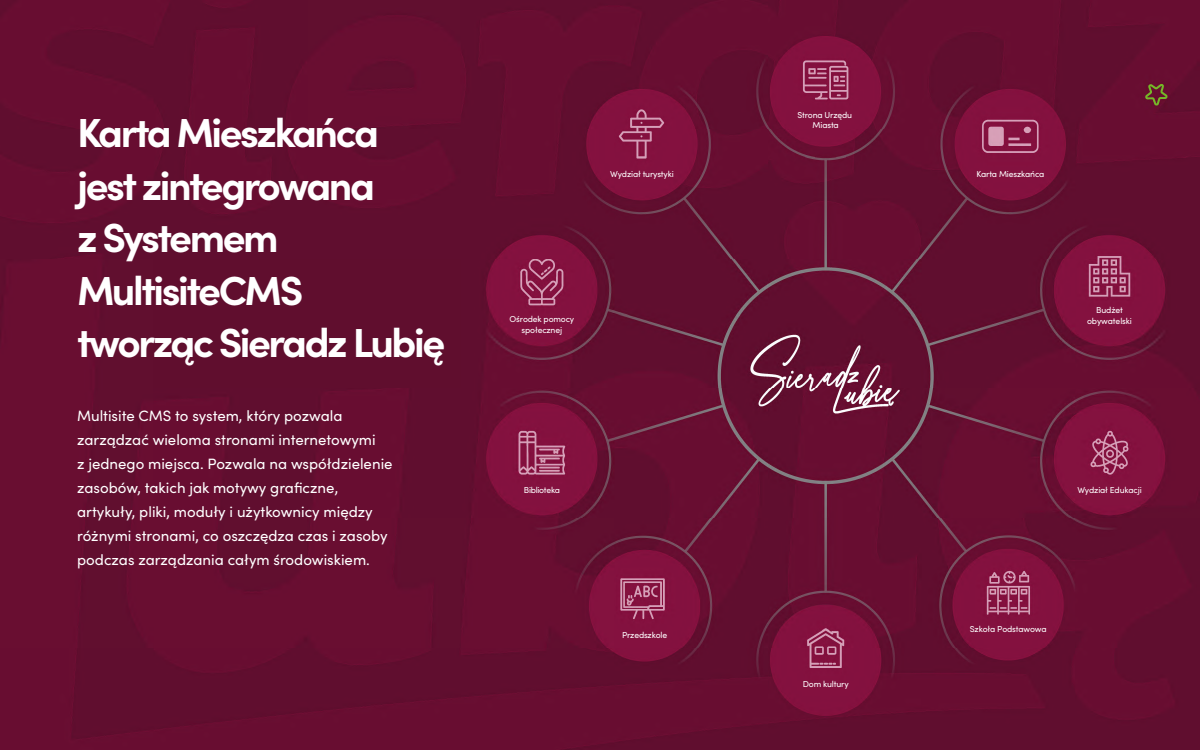
<style>
.page{position:relative;width:1200px;height:750px;background:#fff}
.page>*{position:absolute;margin:0;border:0;box-sizing:border-box;transform-origin:0 0}
.t1{font:700 40.62px/52.5px "Sofia Pro";letter-spacing:-.06em;color:#fff}
.t2{font:15px/24px "Sofia Pro";color:#fff}
.t3{font:8.62px/10.4px "Sofia Pro";letter-spacing:-.02em;color:#fff;text-align:center}
</style>
<div class="page">
<img style="left:0;top:0;width:1200px;height:750px">
<h1 class="t1" style="left:77px;top:104px;width:370px">Karta Mieszkańca jest zintegrowana<br>z Systemem<br>MultisiteCMS tworząc Sieradz Lubię</h1>
<p class="t2" style="left:77px;top:403px;width:317px">Multisite CMS to system, który pozwala zarządzać wieloma stronami internetowymi<br>z jednego miejsca. Pozwala na współdzielenie zasobów, takich jak motywy graficzne, artykuły, pliki, moduły i użytkownicy między różnymi stronami, co oszczędza czas i zasoby podczas zarządzania całym środowiskiem.</p>
<p class="t3" style="left:610px;top:168px;width:65px">Wydział turystyki</p>
<p class="t3" style="left:510px;top:314px;width:66px">Ośrodek pomocy społecznej</p>
<p class="t3" style="left:524px;top:484px;width:38px">Biblioteka</p>
<p class="t3" style="left:622px;top:629px;width:47px">Przedszkole</p>
<p class="t3" style="left:797px;top:109px;width:56px">Strona Urzędu<br>Miasta</p>
<p class="t3" style="left:803px;top:679px;width:47px">Dom kultury</p>
<p class="t3" style="left:976px;top:168px;width:70px">Karta Mieszkańca</p>
<p class="t3" style="left:1087px;top:305px;width:46px">Budżet obywatelski</p>
<p class="t3" style="left:1077px;top:484px;width:66px">Wydział Edukacji</p>
<p class="t3" style="left:970px;top:624px;width:78px">Szkoła Podstawowa</p>
</div>
